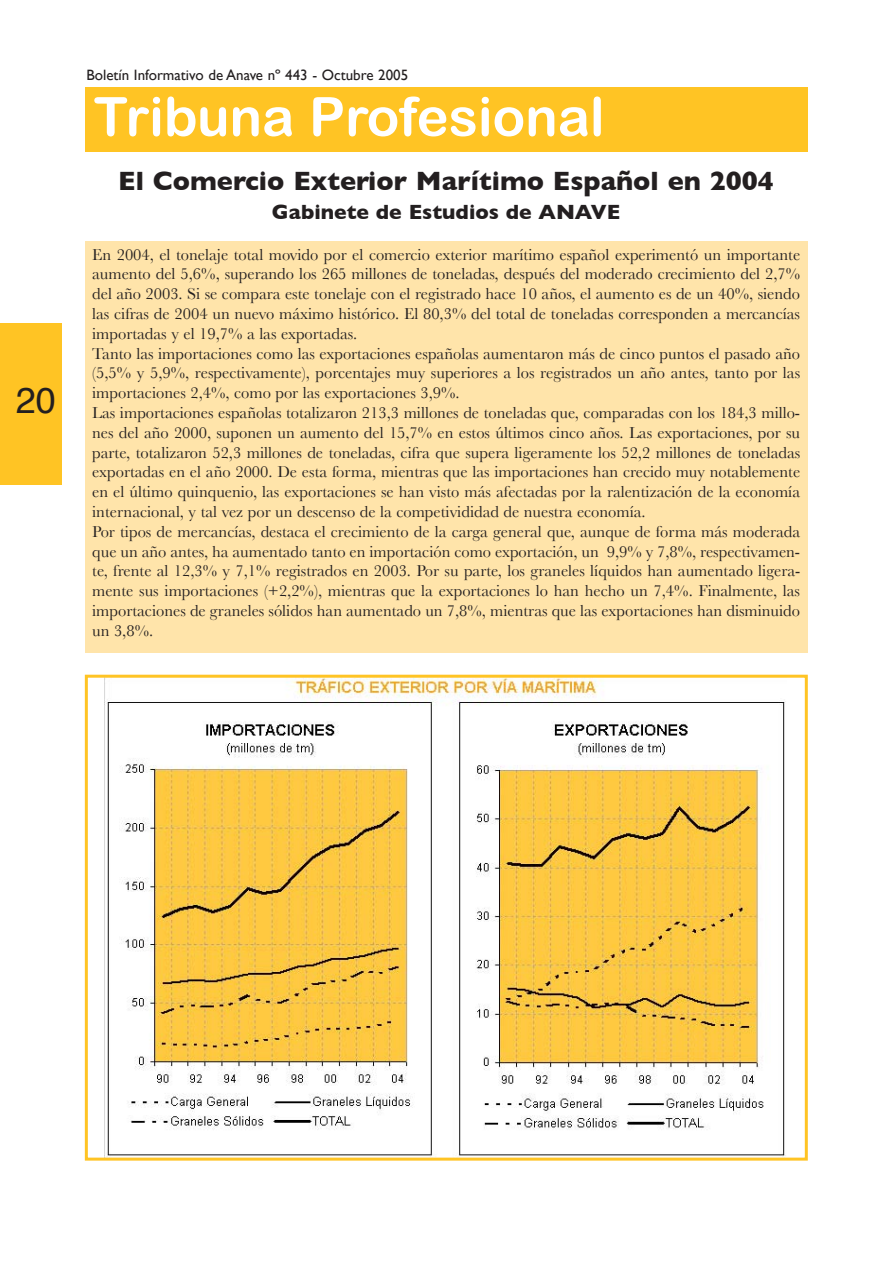
<style>
.page{position:relative;width:893px;height:1263px;background:#fff}
.page>*{position:absolute;margin:0;border:0;box-sizing:border-box;transform-origin:0 0}
.t1{font:54px "Arial Rounded MT Bold";color:#fff}
.t2{font:36px "Helvetica";color:#231f20}
.t3{font:700 27px "Gill Sans";color:#231f20}
.t4{font:700 21px "Gill Sans";color:#231f20}
.t5{font:16.5px/19.8px "Baskerville";color:#231f20}
.t6{font:15px "Gill Sans";color:#231f20}
</style>
<div class="page">
<div style="left:0;top:323px;width:61px;height:162px;background:#ffc424"></div>
<div style="left:85px;top:241px;width:722px;height:411px;background:#ffe4aa"></div>
<div style="left:85px;top:87px;width:723px;height:64px;background:#ffc424"></div>
<img style="left:106px;top:679px;width:680px;height:478px">
<div style="left:85px;top:675px;width:723px;height:486px;border:3px solid #ffc424"></div>
<h2 class="t2" style="left:16px;top:385px;width:42px">20</h2>
<p class="t6" style="left:86px;top:66px;width:323px">Boletín Informativo de Anave nº 443 - Octubre 2005</p>
<h1 class="t1" style="left:94px;top:85px;width:512px">Tribuna Profesional</h1>
<h3 class="t3" style="left:118px;top:166px;width:657px">El Comercio Exterior Marítimo Español en 2004</h3>
<p class="t4" style="left:272px;top:199px;width:350px">Gabinete de Estudios de ANAVE</p>
<p class="t5" style="left:92px;top:244px;width:709px">En 2004, el tonelaje total movido por el comercio exterior marítimo español experimentó un importante aumento del 5,6%, superando los 265 millones de toneladas, después del moderado crecimiento del 2,7% del año 2003. Si se compara este tonelaje con el registrado hace 10 años, el aumento es de un 40%, siendo las cifras de 2004 un nuevo máximo histórico. El 80,3% del total de toneladas corresponden a mercancías importadas y el 19,7% a las exportadas.<br>Tanto las importaciones como las exportaciones españolas aumentaron más de cinco puntos el pasado año (5,5% y 5,9%, respectivamente), porcentajes muy superiores a los registrados un año antes, tanto por las importaciones 2,4%, como por las exportaciones 3,9%.<br>Las importaciones españolas totalizaron 213,3 millones de toneladas que, comparadas con los 184,3 millo&shy;nes del año 2000, suponen un aumento del 15,7% en estos últimos cinco años. Las exportaciones, por su parte, totalizaron 52,3 millones de toneladas, cifra que supera ligeramente los 52,2 millones de toneladas exportadas en el año 2000. De esta forma, mientras que las importaciones han crecido muy notablemente en el último quinquenio, las exportaciones se han visto más afectadas por la ralentización de la economía internacional, y tal vez por un descenso de la competivididad de nuestra economía.<br>Por tipos de mercancías, destaca el crecimiento de la carga general que, aunque de forma más moderada que un año antes, ha aumentado tanto en importación como exportación, un 9,9% y 7,8%, respectivamen&shy;te, frente al 12,3% y 7,1% registrados en 2003. Por su parte, los graneles líquidos han aumentado ligera&shy;mente sus importaciones (+2,2%), mientras que la exportaciones lo han hecho un 7,4%. Finalmente, las importaciones de graneles sólidos han aumentado un 7,8%, mientras que las exportaciones han disminuido un 3,8%.</p>
</div>
